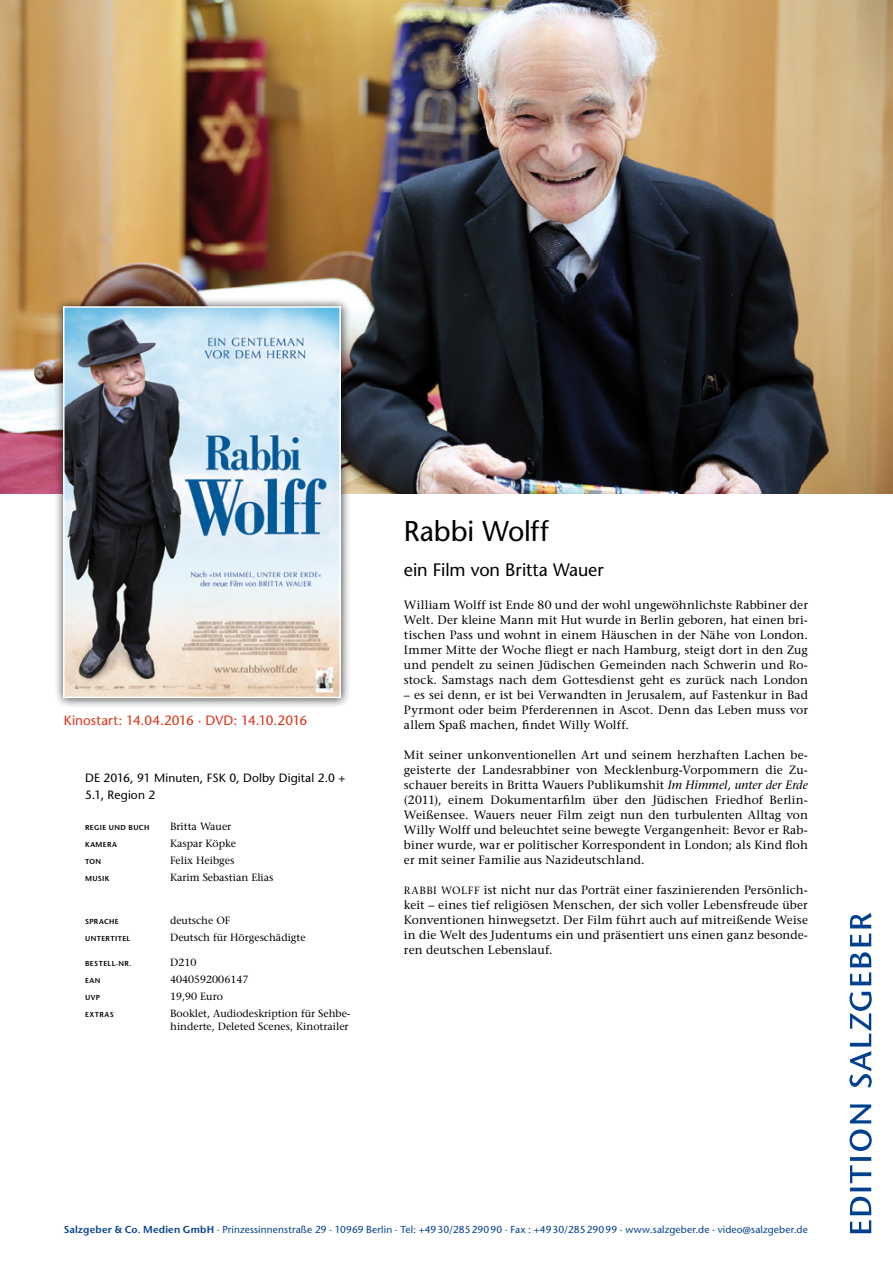
<style>
.page{position:relative;width:893px;height:1263px;background:#fff}
.page>*{position:absolute;margin:0;border:0;box-sizing:border-box;transform-origin:0 0}
.t1{font:28.5px "Stone Sans";letter-spacing:-.005em;color:#000}
.t2{font:18px "Stone Sans";letter-spacing:-.005em;color:#000}
.t3{font:13.5px "Stone Sans";color:#dc3417}
.t4{font:500 12px/15px "Stone Serif Std";letter-spacing:.015em;color:#000;text-align:justify}
.t5{font:12px/17px "Stone Sans";letter-spacing:.01em;color:#000}
.t6{font:500 10.5px/12.8px "Stone Serif Std";color:#000}
.t7{font:10.2px "Stone Sans";letter-spacing:.015em;color:#00418f}
.t8{font:600 7.2px "Stone Sans";letter-spacing:.055em;color:#000}
.s1{font-style:italic}
.s2{font-size:10.5px}
.s3{font-weight:600}
</style>
<div class="page">
<img style="left:0;top:0;width:893px;height:493px">
<div style="left:53px;top:296px;width:298px;height:412px;background:#000;opacity:.75"></div>
<img style="left:66px;top:309px;width:272px;height:386px">
<div style="left:63px;top:306px;width:278px;height:392px;border:2px solid #fff"></div>
<svg style="left:849px;top:913px;width:23px;height:320px"></svg>
<p class="t3" style="left:64px;top:712px;width:245px">Kinostart: 14.04.2016 · DVD: 14.10.2016</p>
<p class="t5" style="left:85px;top:770px;width:262px">DE 2016, 91 Minuten, FSK 0, Dolby Digital 2.0 +<br>5.1, Region 2</p>
<p class="t8" style="left:85px;top:823px;width:66px">REGIE UND BUCH</p>
<p class="t6" style="left:170px;top:820px;width:63px">Britta Wauer</p>
<p class="t8" style="left:85px;top:840px;width:33px">KAMERA</p>
<p class="t6" style="left:170px;top:837px;width:67px">Kaspar Köpke</p>
<p class="t8" style="left:85px;top:857px;width:18px">TON</p>
<p class="t6" style="left:170px;top:854px;width:66px">Felix Heibges</p>
<p class="t8" style="left:85px;top:874px;width:26px">MUSIK</p>
<p class="t6" style="left:170px;top:871px;width:105px">Karim Sebastian Elias</p>
<p class="t8" style="left:85px;top:916px;width:35px">SPRACHE</p>
<p class="t6" style="left:170px;top:913px;width:62px">deutsche OF</p>
<p class="t8" style="left:85px;top:933px;width:47px">UNTERTITEL</p>
<p class="t6" style="left:170px;top:930px;width:137px">Deutsch für Hörgeschädigte</p>
<p class="t8" style="left:85px;top:959px;width:48px">BESTELL-NR.</p>
<p class="t6" style="left:170px;top:956px;width:28px">D210</p>
<p class="t8" style="left:85px;top:976px;width:17px">EAN</p>
<p class="t6" style="left:170px;top:973px;width:80px">4040592006147</p>
<p class="t8" style="left:85px;top:993px;width:17px">UVP</p>
<p class="t6" style="left:170px;top:990px;width:54px">19,90 Euro</p>
<p class="t8" style="left:85px;top:1010px;width:30px">EXTRAS</p>
<p class="t6" style="left:170px;top:1007px;width:182px">Booklet, Audiodeskription für Sehbe&shy;hinderte, Deleted Scenes, Kinotrailer</p>
<h1 class="t1" style="left:404px;top:514px;width:146px">Rabbi Wolff</h1>
<h2 class="t2" style="left:404px;top:559px;width:201px">ein Film von Britta Wauer</h2>
<p class="t4" style="left:404px;top:598px;width:405px">William Wolff ist Ende 80 und der wohl ungewöhnlichste Rabbiner der Welt. Der kleine Mann mit Hut wurde in Berlin geboren, hat einen bri&shy;tischen Pass und wohnt in einem Häuschen in der Nähe von London.<br>Immer Mitte der Woche fliegt er nach Hamburg, steigt dort in den Zug und pendelt zu seinen Jüdischen Gemeinden nach Schwerin und Ro&shy;stock. Samstags nach dem Gottesdienst geht es zurück nach London</p>
<p class="t4" style="left:404px;top:688px;width:405px">– es sei denn, er ist bei Verwandten in Jerusalem, auf Fastenkur in Bad Pyrmont oder beim Pferderennen in Ascot. Denn das Leben muss vor allem Spaß machen, findet Willy Wolff.</p>
<p class="t4" style="left:404px;top:748px;width:405px">Mit seiner unkonventionellen Art und seinem herzhaften Lachen be&shy;geisterte der Landesrabbiner von Mecklenburg-Vorpommern die Zu&shy;schauer bereits in Britta Wauers Publikumshit <span class="s1">Im Himmel, unter der Erde </span>(2011), einem Dokumentarfilm über den Jüdischen Friedhof Berlin-Weißensee. Wauers neuer Film zeigt nun den turbulenten Alltag von Willy Wolff und beleuchtet seine bewegte Vergangenheit: Bevor er Rab&shy;biner wurde, war er politischer Korrespondent in London; als Kind floh er mit seiner Familie aus Nazideutschland.</p>
<p class="t4" style="left:404px;top:883px;width:405px"><span class="s2">RABBI WOLFF</span> ist nicht nur das Porträt einer faszinierenden Persönlich&shy;keit – eines tief religiösen Menschen, der sich voller Lebensfreude über Konventionen hinwegsetzt. Der Film führt auch auf mitreißende Weise in die Welt des Judentums ein und präsentiert uns einen ganz besonde&shy;ren deutschen Lebenslauf.</p>
<p class="t7" style="left:64px;top:1223px;width:746px"><span class="s3">Salzgeber &amp; Co. Medien GmbH</span> · Prinzessinnenstraße 29 · 10969 Berlin · Tel: +4930/28529090 · Fax : +4930/28529099 · www.salzgeber.de · video@salzgeber.de</p>
</div>
